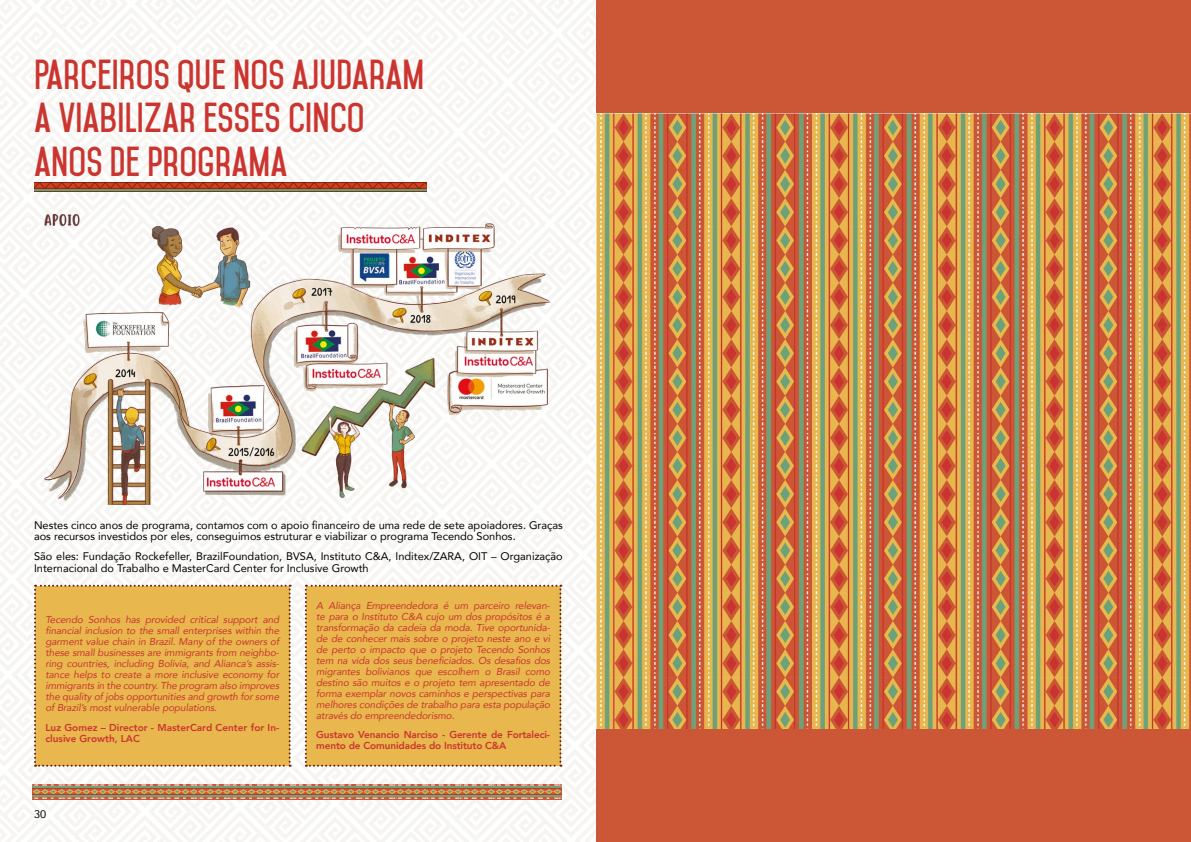
<style>
.page{position:relative;width:1191px;height:842px;background:#fff}
.page>*{position:absolute;margin:0;border:0;box-sizing:border-box;transform-origin:0 0}
.t1{font:700 36px/43.2px "Mohave";color:#cb3530}
.t2{font:11px/11px "Avenir";color:#000}
.t3{font:italic 10px/11px "Avenir";letter-spacing:-.01em;color:#cb3530;text-align:justify}
.t4{font:800 10px/11px "Avenir";letter-spacing:-.01em;color:#cb3530}
</style>
<div class="page">
<img style="left:0;top:0;width:596px;height:842px">
<svg style="left:495px;top:784px;width:33px;height:1px"></svg>
<svg style="left:528px;top:784px;width:33px;height:1px"></svg>
<svg style="left:429px;top:784px;width:33px;height:1px"></svg>
<svg style="left:462px;top:784px;width:33px;height:1px"></svg>
<svg style="left:363px;top:784px;width:33px;height:1px"></svg>
<svg style="left:396px;top:784px;width:33px;height:1px"></svg>
<svg style="left:297px;top:784px;width:33px;height:1px"></svg>
<svg style="left:330px;top:784px;width:33px;height:1px"></svg>
<svg style="left:231px;top:784px;width:33px;height:1px"></svg>
<svg style="left:264px;top:784px;width:33px;height:1px"></svg>
<svg style="left:165px;top:784px;width:33px;height:1px"></svg>
<svg style="left:198px;top:784px;width:33px;height:1px"></svg>
<svg style="left:99px;top:784px;width:33px;height:1px"></svg>
<svg style="left:132px;top:784px;width:33px;height:1px"></svg>
<svg style="left:33px;top:784px;width:33px;height:1px"></svg>
<svg style="left:66px;top:784px;width:33px;height:1px"></svg>
<svg style="left:33px;top:785px;width:529px;height:14px;background:#b0825b"></svg>
<div style="left:596px;top:0;width:595px;height:842px;background:#cc5736"></div>
<img style="left:596px;top:114px;width:594px;height:614px">
<img style="left:40px;top:201px;width:515px;height:303px">
<div style="left:34px;top:585px;width:257px;height:182px;background:#e8b74e"></div>
<div style="left:305px;top:585px;width:256px;height:182px;background:#e8b74e"></div>
<img style="left:34px;top:183px;width:392px;height:9px">
<h1 class="t1" style="left:34px;top:54px;width:392px">PARCEIROS QUE NOS AJUDARAM<br>A VIABILIZAR ESSES CINCO<br>ANOS DE PROGRAMA</h1>
<p class="t2" style="left:34px;top:520px;width:530px">Nestes cinco anos de programa, contamos com o apoio financeiro de uma rede de sete apoiadores. Graças aos recursos investidos por eles, conseguimos estruturar e viabilizar o programa Tecendo Sonhos.</p>
<p class="t2" style="left:34px;top:550px;width:530px;line-height:12px">São eles: Fundação Rockefeller, BrazilFoundation, BVSA, Instituto C&amp;A, Inditex/ZARA, OIT – Organização<br>Internacional do Trabalho e MasterCard Center for Inclusive Growth</p>
<p class="t3" style="left:45px;top:614px;width:235px">Tecendo Sonhos has provided critical support and financial inclusion to the small enterprises within the garment value chain in Brazil. Many of the owners of these small businesses are immigrants from neighbo&shy;ring countries, including Bolivia, and Alianca’s assis&shy;tance helps to create a more inclusive economy for immigrants in the country. The program also improves the quality of jobs opportunities and growth for some of Brazil’s most vulnerable populations.</p>
<p class="t4" style="left:45px;top:722px;width:235px">Luz Gomez – Director - MasterCard Center for In&shy;clusive Growth, LAC</p>
<p class="t2" style="left:34px;top:808px;width:14px">30</p>
<p class="t3" style="left:316px;top:600px;width:235px">A Aliança Empreendedora é um parceiro relevan&shy;te para o Instituto C&amp;A cujo um dos propósitos é a transformação da cadeia da moda. Tive oportunida&shy;de de conhecer mais sobre o projeto neste ano e vi de perto o impacto que o projeto Tecendo Sonhos tem na vida dos seus beneficiados. Os desafios dos migrantes bolivianos que escolhem o Brasil como destino são muitos e o projeto tem apresentado de forma exemplar novos caminhos e perspectivas para melhores condições de trabalho para esta população através do empreendedorismo.</p>
<p class="t4" style="left:316px;top:729px;width:235px">Gustavo Venancio Narciso - Gerente de Fortaleci&shy;mento de Comunidades do Instituto C&amp;A</p>
</div>
